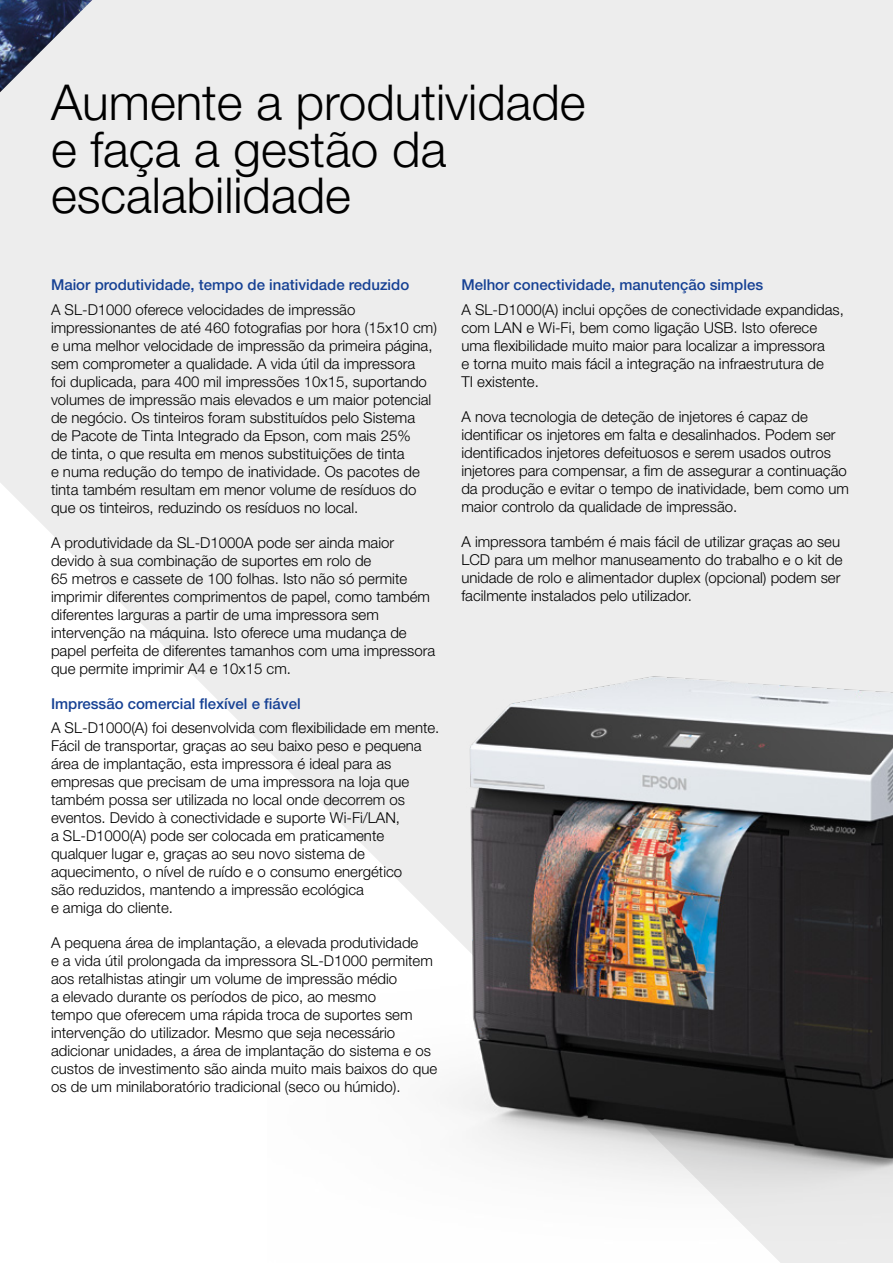
<style>
.page{position:relative;width:893px;height:1263px;background:#fff}
.page>*{position:absolute;margin:0;border:0;box-sizing:border-box;transform-origin:0 0}
.t1{font:300 49.5px/46.5px "Helvetica Neue LT Pro";color:#000}
.Brochure_Body_Copy{font:300 15px/18px "Helvetica Neue LT Pro";color:#000}
.Brochure_Body_Copy-2{font:500 15px "Helvetica Neue LT Pro";color:#164194}
.Brochure_Small_Sub_H{font:500 15px "Helvetica Neue LT Pro";color:#164194}
</style>
<div class="page">
<div style="left:0;top:0;width:893px;height:750px;background:#ededed"></div>
<img style="left:0;top:0;width:92px;height:92px">
<img style="left:268px;top:631px;width:625px;height:632px">
<p class="t1" style="left:51px;top:78px;width:536px">Aumente a produtividade e faça a gestão da escalabilidade</p>
<p class="Brochure_Small_Sub_H" style="left:51px;top:276px;width:360px">Maior produtividade, tempo de inatividade reduzido</p>
<p class="Brochure_Body_Copy" style="left:51px;top:300px;width:387px">A SL-D1000 oferece velocidades de impressão impressionantes de até 460 fotografias por hora (15x10 cm) e uma melhor velocidade de impressão da primeira página, sem comprometer a qualidade. A vida útil da impressora<br>foi duplicada, para 400 mil impressões 10x15, suportando volumes de impressão mais elevados e um maior potencial de negócio. Os tinteiros foram substituídos pelo Sistema<br>de Pacote de Tinta Integrado da Epson, com mais 25%<br>de tinta, o que resulta em menos substituições de tinta<br>e numa redução do tempo de inatividade. Os pacotes de tinta também resultam em menor volume de resíduos do que os tinteiros, reduzindo os resíduos no local.</p>
<p class="Brochure_Body_Copy" style="left:51px;top:533px;width:386px">A produtividade da SL-D1000A pode ser ainda maior devido à sua combinação de suportes em rolo de<br>65 metros e cassete de 100 folhas. Isto não só permite imprimir diferentes comprimentos de papel, como também diferentes larguras a partir de uma impressora sem intervenção na máquina. Isto oferece uma mudança de papel perfeita de diferentes tamanhos com uma impressora que permite imprimir A4 e 10x15 cm.</p>
<p class="Brochure_Body_Copy-2" style="left:51px;top:694px;width:251px">Impressão comercial flexível e fiável</p>
<p class="Brochure_Body_Copy" style="left:51px;top:718px;width:390px">A SL-D1000(A) foi desenvolvida com flexibilidade em mente.<br>Fácil de transportar, graças ao seu baixo peso e pequena área de implantação, esta impressora é ideal para as empresas que precisam de uma impressora na loja que também possa ser utilizada no local onde decorrem os eventos. Devido à conectividade e suporte Wi-Fi/LAN,<br>a SL-D1000(A) pode ser colocada em praticamente qualquer lugar e, graças ao seu novo sistema de aquecimento, o nível de ruído e o consumo energético<br>são reduzidos, mantendo a impressão ecológica<br>e amiga do cliente.</p>
<p class="Brochure_Body_Copy" style="left:51px;top:933px;width:388px">A pequena área de implantação, a elevada produtividade<br>e a vida útil prolongada da impressora SL-D1000 permitem aos retalhistas atingir um volume de impressão médio<br>a elevado durante os períodos de pico, ao mesmo<br>tempo que oferecem uma rápida troca de suportes sem intervenção do utilizador. Mesmo que seja necessário adicionar unidades, a área de implantação do sistema e os custos de investimento são ainda muito mais baixos do que os de um minilaboratório tradicional (seco ou húmido).</p>
<p class="Brochure_Body_Copy-2" style="left:461px;top:276px;width:303px">Melhor conectividade, manutenção simples</p>
<p class="Brochure_Body_Copy" style="left:461px;top:300px;width:384px">A SL-D1000(A) inclui opções de conectividade expandidas, com LAN e Wi-Fi, bem como ligação USB. Isto oferece uma flexibilidade muito maior para localizar a impressora<br>e torna muito mais fácil a integração na infraestrutura de<br>TI existente.</p>
<p class="Brochure_Body_Copy" style="left:461px;top:407px;width:389px">A nova tecnologia de deteção de injetores é capaz de identificar os injetores em falta e desalinhados. Podem ser identificados injetores defeituosos e serem usados outros injetores para compensar, a fim de assegurar a continuação da produção e evitar o tempo de inatividade, bem como um maior controlo da qualidade de impressão.</p>
<p class="Brochure_Body_Copy" style="left:461px;top:532px;width:383px">A impressora também é mais fácil de utilizar graças ao seu LCD para um melhor manuseamento do trabalho e o kit de unidade de rolo e alimentador duplex (opcional) podem ser facilmente instalados pelo utilizador.</p>
</div>
